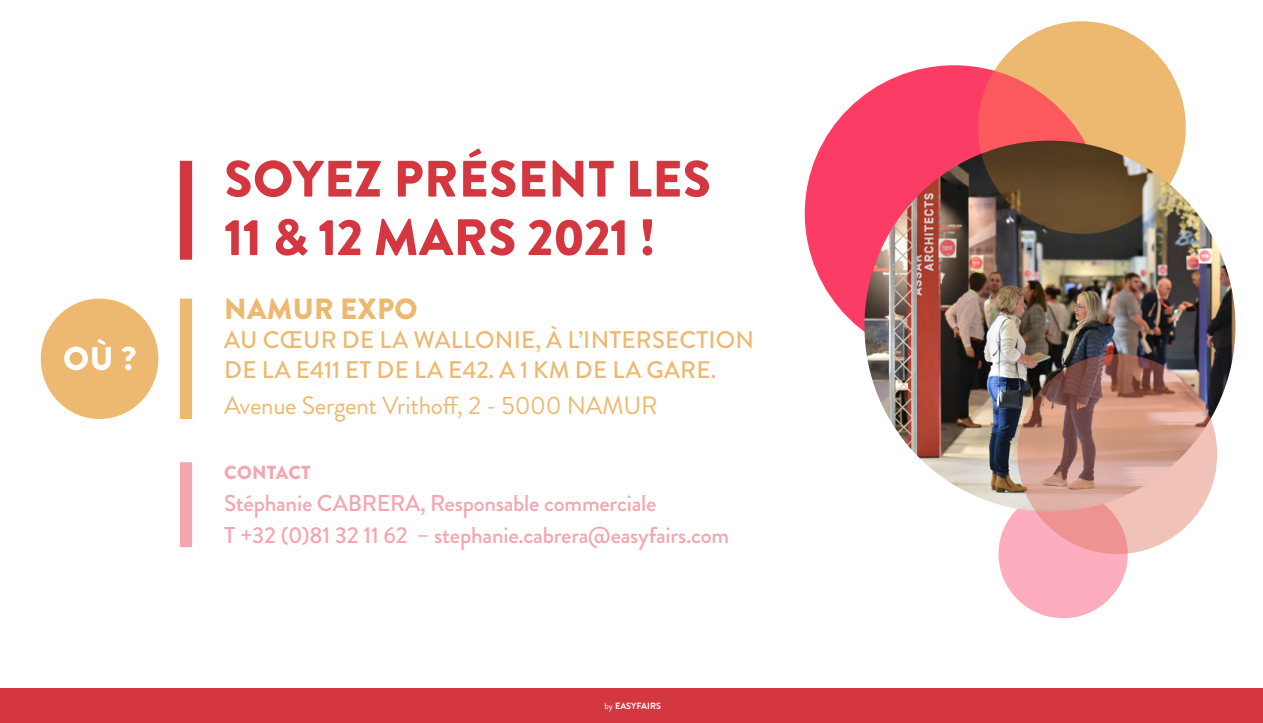
<style>
.page{position:relative;width:1263px;height:723px;background:#fff}
.page>*{position:absolute;margin:0;border:0;box-sizing:border-box;transform-origin:0 0}
.t1{font:900 51.15px/58.5px "Brandon Grotesque";letter-spacing:.01em;color:#d43740}
.t2{font:900 33px "Brandon Grotesque";color:#fff}
.t3{font:900 29.25px "Brandon Grotesque";letter-spacing:.01em;color:#edb970}
.t4{font:25.05px "Brandon Grotesque";letter-spacing:-.01em;color:#edb970}
.t5{font:500 24px/29.2px "Brandon Grotesque";letter-spacing:.01em;color:#edb970}
.t6{font:500 22.95px/31.8px "Brandon Grotesque";letter-spacing:-.01em;color:#f4a6af}
.t7{font:900 18.75px "Brandon Grotesque";letter-spacing:.01em;color:#f4a6af}
.t8{font:700 9px "Brandon Grotesque";color:#fff}
.s1{font-weight:400}
</style>
<div class="page">
<div style="left:180px;top:161px;width:12px;height:99px;background:#d43740"></div>
<div style="left:180px;top:299px;width:12px;height:120px;background:#edb970"></div>
<div style="left:180px;top:462px;width:12px;height:85px;background:#f4a6af"></div>
<div style="left:998px;top:490px;width:130px;height:128px;background:#fdadbe;border-radius:50%"></div>
<div style="left:805px;top:65px;width:298px;height:296px;background:#fb3d66;border-radius:50%"></div>
<img style="left:864px;top:141px;width:371px;height:370px;border-radius:185px">
<svg style="left:1017px;top:354px;width:200px;height:200px;background:#c99488"></svg>
<svg style="left:978px;top:21px;width:208px;height:213px;background:#c08557"></svg>
<div style="left:0;top:689px;width:1263px;height:34px;background:#d53740"></div>
<div style="left:41px;top:299px;width:117px;height:120px;background:#edb970;border-radius:50%"></div>
<h2 class="t2" style="left:63px;top:335px;width:75px">OÙ ?</h2>
<h1 class="t1" style="left:224px;top:150px;width:488px">SOYEZ PRÉSENT LES<br>11 &amp; 12 MARS 2021 !</h1>
<p class="t3" style="left:224px;top:288px;width:195px">NAMUR EXPO</p>
<p class="t5" style="left:224px;top:326px;width:531px">AU CŒUR DE LA WALLONIE, À L’INTERSECTION<br>DE LA E411 ET DE LA E42. A 1 KM DE LA GARE.</p>
<p class="t4" style="left:224px;top:388px;width:435px">Avenue Sergent Vrithoff, 2 - 5000 NAMUR</p>
<p class="t7" style="left:224px;top:460px;width:88px">CONTACT</p>
<p class="t6" style="left:224px;top:488px;width:506px">Stéphanie CABRERA, Responsable commerciale<br>T +32 (0)81 32 11 62 – stephanie.cabrera@easyfairs.com</p>
<p class="t8" style="left:604px;top:700px;width:58px"><span class="s1">by</span> EASYFAIRS</p>
</div>
